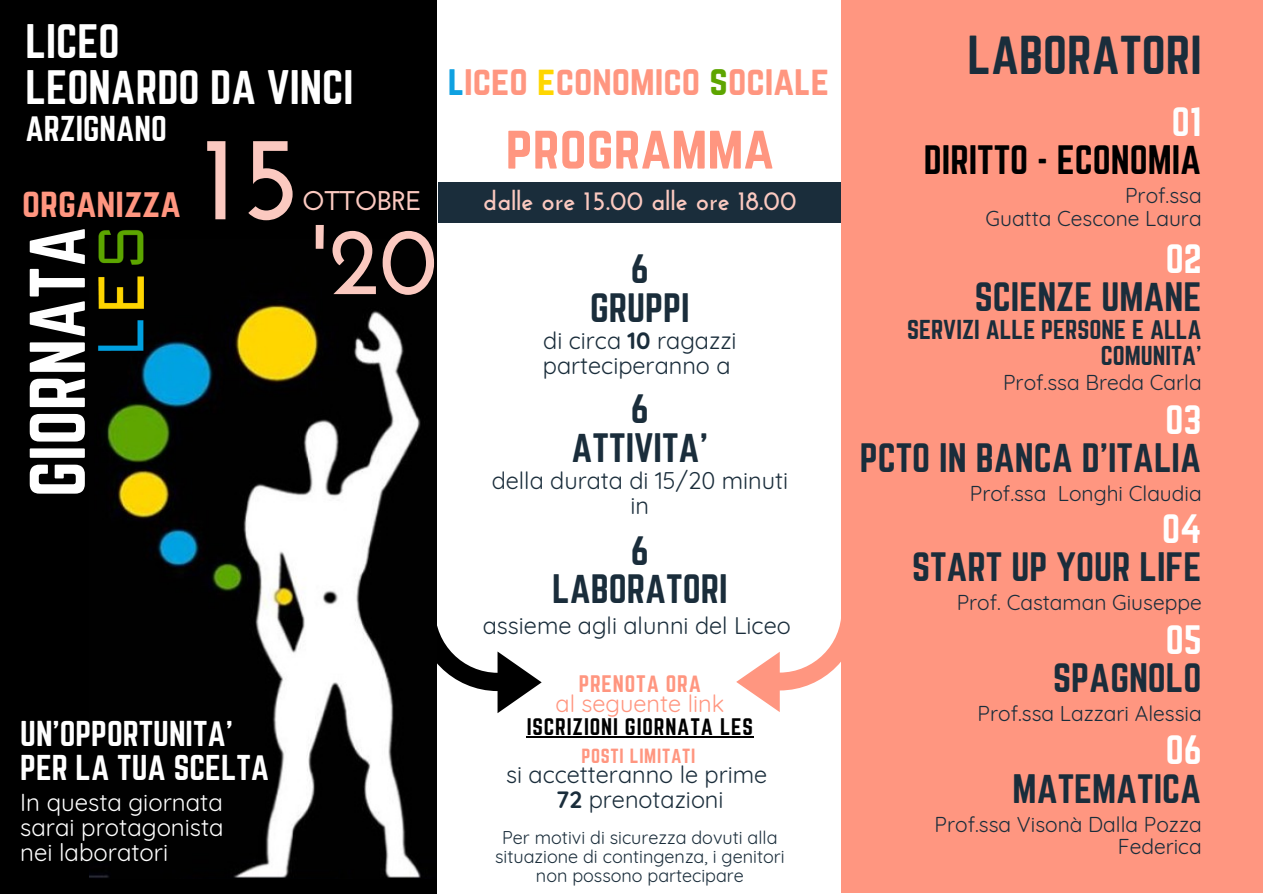
<style>
.page{position:relative;width:1263px;height:894px;background:#fff}
.page>*{position:absolute;margin:0;border:0;box-sizing:border-box;transform-origin:0 0}
.t1{font:700 120.15px "Josefin Sans";color:#fbc9c0}
.t2{font:700 96px "Josefin Sans";color:#fbc9c0}
.t3{font:68.85px "Norwester";color:#fff}
.t4{font:54px "Norwester";color:#ff9680}
.t5{font:48px "Norwester";color:#1a2d3b}
.t6{font:42.45px/46px "Norwester";color:#fff}
.t7{font:36.75px "Norwester";color:#ff9680}
.t8{font:36px/38.2px "Norwester";color:#1a2d3b;text-align:center}
.t9{font:36px "Norwester";color:#000}
.t10{font:36px "Norwester";color:#fff}
.t11{font:36px "Norwester";color:#ff9680}
.t12{font:36px "Norwester";color:#fdfefe}
.t13{font:31.5px/33.8px "Norwester";color:#fff}
.t14{font:700 27px "Josefin Sans";color:#fbc9c0}
.t15{font:24px/25.2px "Quicksand";color:#fff;text-align:justify}
.t16{font:24px/25.8px "Norwester";color:#1a2d3b;text-align:right}
.t17{font:23.55px/25.2px "Quicksand";color:#1a2d3b;text-align:center}
.t18{font:23.55px "Quicksand";color:#ff9680}
.t19{font:21px/22.5px "Quicksand";color:#1a2d3b;text-align:right}
.t20{font:21px "Norwester";letter-spacing:.04em;color:#000}
.t21{font:21px "Norwester";letter-spacing:.04em;color:#ff9680}
.t22{font:18px/19px "Quicksand";color:#1a2d3b;text-align:center}
.t23{font:18px "Norwester";letter-spacing:.04em;color:#ff9680}
.s1{color:#0fa1e1}
.s2{color:#ffd600}
.s3{color:#5da500}
.s4{font-weight:700}
</style>
<div class="page">
<div style="left:841px;top:0;width:422px;height:892px;background:#ff9680"></div>
<div style="left:0;top:0;width:437px;height:893px;background:#000"></div>
<div style="left:439px;top:182px;width:402px;height:40px;background:#1a2d3b"></div>
<svg style="left:437px;top:625px;width:105px;height:88px"></svg>
<img style="left:89px;top:304px;width:332px;height:574px">
<img style="left:97px;top:230px;width:47px;height:129px">
<svg style="left:736px;top:619px;width:105px;height:93px"></svg>
<hr style="left:527px;top:736px;width:227px;height:1px;background:#000">
<h3 class="t6" style="left:25px;top:20px;width:329px">LICEO<br>LEONARDO DA VINCI</h3>
<h3 class="t13" style="left:25px;top:113px;width:143px">ARZIGNANO</h3>
<h1 class="t1" style="left:203px;top:129px;width:100px">15</h1>
<p class="t14" style="left:302px;top:189px;width:121px">OTTOBRE</p>
<h2 class="t2" style="left:312px;top:222px;width:128px">'20</h2>
<h3 class="t11" style="left:22px;top:185px;width:160px">organizza</h3>
<h3 class="t3" style="left:25px;top:497px;width:272px;rotate:-90deg">GIORNATA</h3>
<h3 class="t13" style="left:20px;top:717px;width:250px">UN'OPPORTUNITA'<br>PER LA TUA SCELTA</h3>
<p class="t15" style="left:20px;top:789px;width:205px">In questa giornata sarai protagonista nei laboratori</p>
<h3 class="t7" style="left:448px;top:63px;width:383px"><span class="s1">l</span>iceo <span class="s2">e</span>conomico <span class="s3">s</span>ociale</h3>
<h3 class="t4" style="left:506px;top:121px;width:270px">programma</h3>
<p class="t14" style="left:483px;top:190px;width:315px">dalle ore 15.00 alle ore 18.00</p>
<h3 class="t8" style="left:590px;top:251px;width:101px">6<br>GRUPPI</h3>
<p class="t17" style="left:543px;top:327px;width:195px;text-align:left">di circa <span class="s4">10</span> ragazzi parteciperanno a</p>
<h3 class="t8" style="left:572px;top:391px;width:138px">6<br>ATTIVITA'</h3>
<p class="t17" style="left:492px;top:467px;width:298px">della durata di 15/20 minuti in</p>
<h3 class="t8" style="left:552px;top:532px;width:177px">6<br>LABORATORI</h3>
<p class="t17" style="left:483px;top:612px;width:309px">assieme agli alunni del Liceo</p>
<p class="t21" style="left:579px;top:673px;width:124px">PRENOTA ORA</p>
<p class="t18" style="left:556px;top:688px;width:170px">al seguente link</p>
<p class="t20" style="left:527px;top:716px;width:228px">ISCRIZIONI GIORNATA LES</p>
<p class="t23" style="left:581px;top:746px;width:116px">POSTI LIMITATI</p>
<p class="t17" style="left:506px;top:761px;width:263px">si accetteranno le prime<br><span class="s4">72</span> prenotazioni</p>
<p class="t22" style="left:495px;top:827px;width:291px">Per motivi di sicurezza dovuti alla situazione di contingenza, i genitori non possono partecipare</p>
<h3 class="t5" style="left:967px;top:32px;width:236px">LABORATORI</h3>
<h3 class="t12" style="left:1172px;top:105px;width:31px">01</h3>
<h3 class="t9" style="left:924px;top:143px;width:279px">DIRITTO - ECONOMIA</h3>
<p class="t19" style="left:985px;top:184px;width:218px">Prof.ssa<br>Guatta Cescone Laura</p>
<h3 class="t10" style="left:1166px;top:241px;width:37px">02</h3>
<h3 class="t8" style="left:975px;top:279px;width:228px">SCIENZE UMANE</h3>
<p class="t16" style="left:907px;top:318px;width:296px">SERVIZI ALLE PERSONE E ALLA<br>COMUNITA'</p>
<p class="t19" style="left:1003px;top:371px;width:200px">Prof.ssa Breda Carla</p>
<h3 class="t10" style="left:1166px;top:402px;width:37px">03</h3>
<h3 class="t8" style="left:860px;top:440px;width:343px">PCTO IN BANCA D'ITALIA</h3>
<p class="t19" style="left:970px;top:481px;width:233px">Prof.ssa Longhi Claudia</p>
<h3 class="t10" style="left:1162px;top:511px;width:41px">04</h3>
<h3 class="t8" style="left:912px;top:549px;width:291px">START UP YOUR LIFE</h3>
<p class="t19" style="left:957px;top:591px;width:246px">Prof. Castaman Giuseppe</p>
<h3 class="t10" style="left:1166px;top:622px;width:37px">05</h3>
<h3 class="t8" style="left:1053px;top:660px;width:150px">SPAGNOLO</h3>
<p class="t19" style="left:978px;top:701px;width:226px">Prof.ssa Lazzari Alessia</p>
<h3 class="t10" style="left:1166px;top:732px;width:37px">06</h3>
<h3 class="t8" style="left:1013px;top:770px;width:190px">MATEMATICA</h3>
<p class="t19" style="left:935px;top:812px;width:269px">Prof.ssa Visonà Dalla Pozza<br>Federica</p>
</div>
